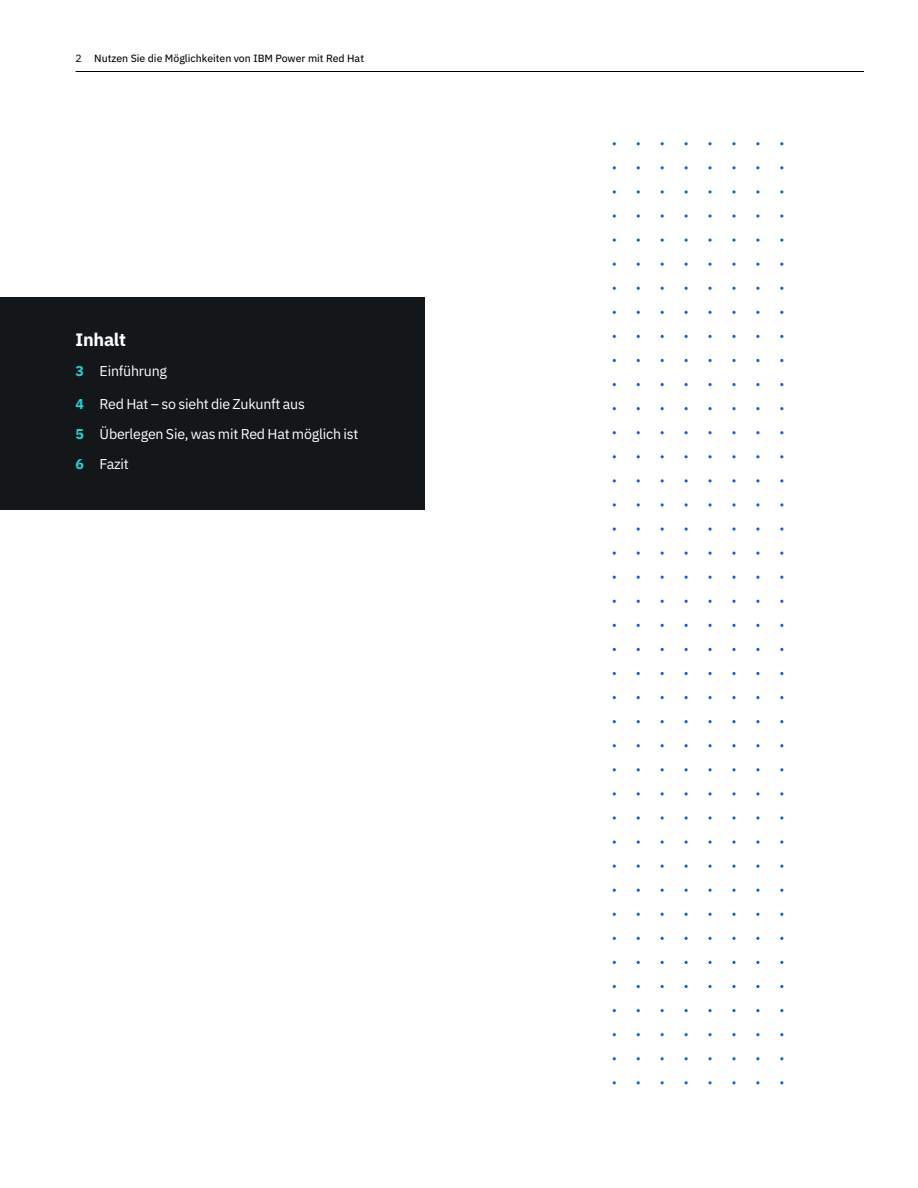
<style>
.page{position:relative;width:918px;height:1188px;background:#fff}
.page>*{position:absolute;margin:0;border:0;box-sizing:border-box;transform-origin:0 0}
.sidebar_head{font:700 18px "IBM Plex Sans";letter-spacing:-.015em;color:#fff}
.sidebar_body{font:14.25px "IBM Plex Sans";letter-spacing:-.015em;color:#fff}
.t1{font:10.5px "IBM Plex Sans Text";color:#000}
.s1{font-family:"IBM Plex Sans"}
.s2{font-weight:700;color:#20d5d2}
</style>
<div class="page">
<hr style="left:76px;top:71px;width:788px;height:1px;background:#000">
<div style="left:0;top:297px;width:424px;height:212px;background:#13171a"></div>
<svg style="left:708px;top:142px;width:4px;height:3px"></svg>
<svg style="left:732px;top:142px;width:4px;height:3px"></svg>
<svg style="left:613px;top:190px;width:3px;height:4px"></svg>
<svg style="left:708px;top:190px;width:4px;height:4px"></svg>
<svg style="left:732px;top:190px;width:4px;height:4px"></svg>
<svg style="left:756px;top:190px;width:4px;height:4px"></svg>
<svg style="left:613px;top:214px;width:3px;height:4px"></svg>
<svg style="left:637px;top:214px;width:3px;height:4px"></svg>
<svg style="left:708px;top:214px;width:4px;height:4px"></svg>
<svg style="left:732px;top:214px;width:4px;height:4px"></svg>
<svg style="left:756px;top:214px;width:4px;height:4px"></svg>
<svg style="left:708px;top:287px;width:4px;height:3px"></svg>
<svg style="left:732px;top:287px;width:4px;height:3px"></svg>
<svg style="left:756px;top:287px;width:4px;height:3px"></svg>
<svg style="left:708px;top:311px;width:4px;height:3px"></svg>
<svg style="left:732px;top:311px;width:4px;height:3px"></svg>
<svg style="left:756px;top:311px;width:4px;height:3px"></svg>
<svg style="left:708px;top:335px;width:4px;height:3px"></svg>
<svg style="left:732px;top:335px;width:4px;height:3px"></svg>
<svg style="left:756px;top:335px;width:4px;height:3px"></svg>
<svg style="left:708px;top:359px;width:4px;height:3px"></svg>
<svg style="left:732px;top:359px;width:4px;height:3px"></svg>
<svg style="left:756px;top:359px;width:4px;height:3px"></svg>
<svg style="left:708px;top:383px;width:4px;height:3px"></svg>
<svg style="left:732px;top:383px;width:4px;height:3px"></svg>
<svg style="left:756px;top:383px;width:4px;height:3px"></svg>
<svg style="left:708px;top:407px;width:4px;height:3px"></svg>
<svg style="left:732px;top:407px;width:4px;height:3px"></svg>
<svg style="left:756px;top:407px;width:4px;height:3px"></svg>
<svg style="left:708px;top:431px;width:4px;height:3px"></svg>
<svg style="left:732px;top:431px;width:4px;height:3px"></svg>
<svg style="left:756px;top:431px;width:4px;height:3px"></svg>
<svg style="left:732px;top:455px;width:4px;height:3px"></svg>
<svg style="left:613px;top:503px;width:3px;height:4px"></svg>
<svg style="left:637px;top:503px;width:3px;height:4px"></svg>
<svg style="left:708px;top:503px;width:4px;height:4px"></svg>
<svg style="left:732px;top:503px;width:4px;height:4px"></svg>
<svg style="left:756px;top:503px;width:4px;height:4px"></svg>
<svg style="left:613px;top:527px;width:3px;height:4px"></svg>
<svg style="left:637px;top:527px;width:3px;height:4px"></svg>
<svg style="left:708px;top:527px;width:4px;height:4px"></svg>
<svg style="left:732px;top:527px;width:4px;height:4px"></svg>
<svg style="left:756px;top:527px;width:4px;height:4px"></svg>
<svg style="left:732px;top:576px;width:4px;height:3px"></svg>
<svg style="left:708px;top:600px;width:4px;height:3px"></svg>
<svg style="left:732px;top:600px;width:4px;height:3px"></svg>
<svg style="left:756px;top:600px;width:4px;height:3px"></svg>
<svg style="left:708px;top:624px;width:4px;height:3px"></svg>
<svg style="left:732px;top:624px;width:4px;height:3px"></svg>
<svg style="left:756px;top:624px;width:4px;height:3px"></svg>
<svg style="left:708px;top:648px;width:4px;height:3px"></svg>
<svg style="left:732px;top:648px;width:4px;height:3px"></svg>
<svg style="left:756px;top:648px;width:4px;height:3px"></svg>
<svg style="left:708px;top:672px;width:4px;height:3px"></svg>
<svg style="left:732px;top:672px;width:4px;height:3px"></svg>
<svg style="left:756px;top:672px;width:4px;height:3px"></svg>
<svg style="left:708px;top:696px;width:4px;height:3px"></svg>
<svg style="left:732px;top:696px;width:4px;height:3px"></svg>
<svg style="left:756px;top:696px;width:4px;height:3px"></svg>
<svg style="left:708px;top:720px;width:4px;height:3px"></svg>
<svg style="left:732px;top:720px;width:4px;height:3px"></svg>
<svg style="left:756px;top:720px;width:4px;height:3px"></svg>
<svg style="left:708px;top:744px;width:4px;height:3px"></svg>
<svg style="left:732px;top:744px;width:4px;height:3px"></svg>
<svg style="left:756px;top:744px;width:4px;height:3px"></svg>
<svg style="left:613px;top:816px;width:3px;height:4px"></svg>
<svg style="left:637px;top:816px;width:3px;height:4px"></svg>
<svg style="left:708px;top:816px;width:4px;height:4px"></svg>
<svg style="left:732px;top:816px;width:4px;height:4px"></svg>
<svg style="left:756px;top:816px;width:4px;height:4px"></svg>
<svg style="left:613px;top:840px;width:3px;height:4px"></svg>
<svg style="left:708px;top:840px;width:4px;height:4px"></svg>
<svg style="left:732px;top:840px;width:4px;height:4px"></svg>
<svg style="left:756px;top:840px;width:4px;height:4px"></svg>
<svg style="left:708px;top:889px;width:4px;height:3px"></svg>
<svg style="left:732px;top:889px;width:4px;height:3px"></svg>
<svg style="left:708px;top:913px;width:4px;height:3px"></svg>
<svg style="left:732px;top:913px;width:4px;height:3px"></svg>
<svg style="left:756px;top:913px;width:4px;height:3px"></svg>
<svg style="left:708px;top:937px;width:4px;height:3px"></svg>
<svg style="left:732px;top:937px;width:4px;height:3px"></svg>
<svg style="left:756px;top:937px;width:4px;height:3px"></svg>
<svg style="left:708px;top:961px;width:4px;height:3px"></svg>
<svg style="left:732px;top:961px;width:4px;height:3px"></svg>
<svg style="left:756px;top:961px;width:4px;height:3px"></svg>
<svg style="left:708px;top:985px;width:4px;height:3px"></svg>
<svg style="left:732px;top:985px;width:4px;height:3px"></svg>
<svg style="left:756px;top:985px;width:4px;height:3px"></svg>
<svg style="left:708px;top:1009px;width:4px;height:3px"></svg>
<svg style="left:732px;top:1009px;width:4px;height:3px"></svg>
<svg style="left:756px;top:1009px;width:4px;height:3px"></svg>
<svg style="left:708px;top:1033px;width:4px;height:3px"></svg>
<svg style="left:732px;top:1033px;width:4px;height:3px"></svg>
<svg style="left:756px;top:1033px;width:4px;height:3px"></svg>
<svg style="left:708px;top:1057px;width:4px;height:3px"></svg>
<svg style="left:732px;top:1057px;width:4px;height:3px"></svg>
<p class="t1" style="left:76px;top:50px;width:290px"><span class="s1">2</span> Nutzen Sie die Möglichkeiten von IBM Power mit Red Hat</p>
<p class="sidebar_head" style="left:76px;top:325px;width:52px">Inhalt</p>
<p class="sidebar_body" style="left:76px;top:360px;width:93px"><span class="s2">3</span> Einführung</p>
<p class="sidebar_body" style="left:76px;top:393px;width:231px"><span class="s2">4</span> Red Hat – so sieht die Zukunft aus</p>
<p class="sidebar_body" style="left:76px;top:423px;width:284px"><span class="s2">5</span> Überlegen Sie, was mit Red Hat möglich ist</p>
<p class="sidebar_body" style="left:76px;top:453px;width:55px"><span class="s2">6</span> Fazit</p>
</div>
